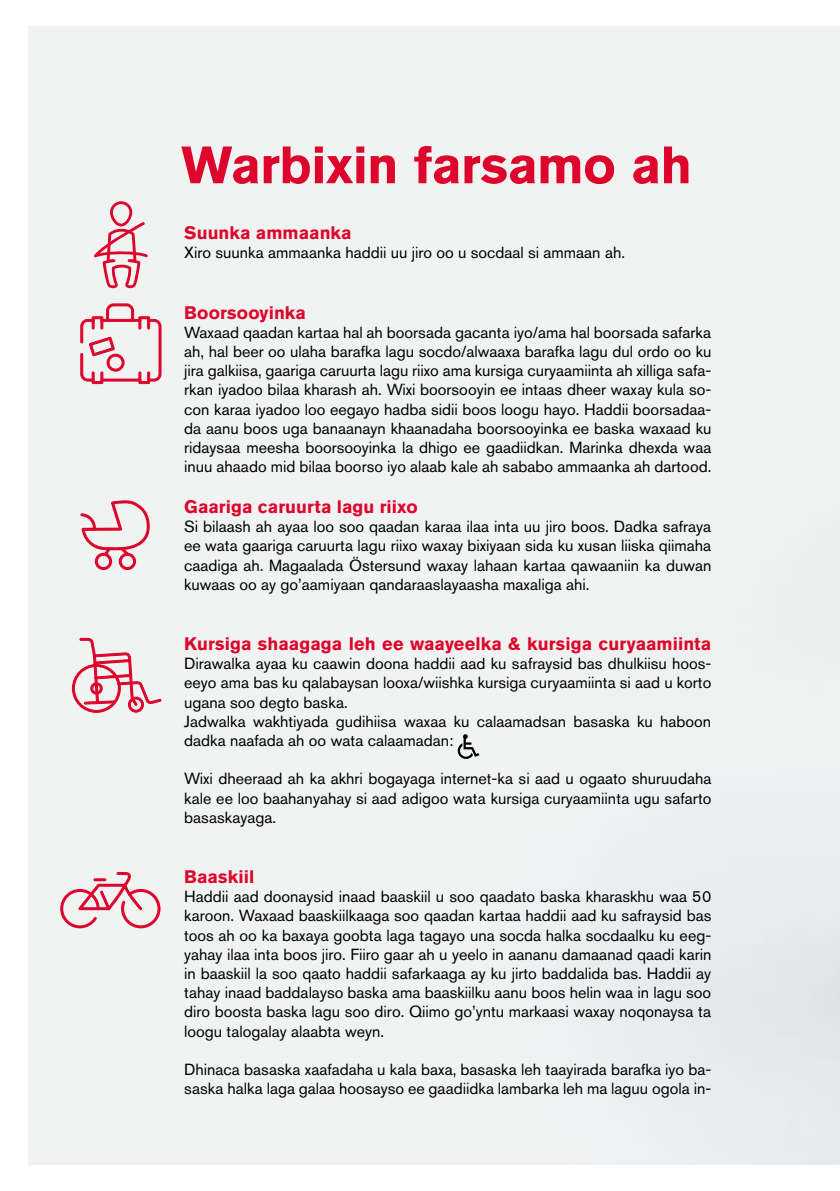
<style>
.page{position:relative;width:840px;height:1191px;background:#fff}
.page>*{position:absolute;margin:0;border:0;box-sizing:border-box;transform-origin:0 0}
.t1{font:700 52px "Akzidenz Grotesk Std";letter-spacing:-.01em;color:#dd052b}
.t2{font:700 18px "Akzidenz Grotesk Std";letter-spacing:.005em;color:#dd052b}
.t3{font:16px/19.2px "Akzidenz Grotesk Std";color:#000;text-align:justify}
</style>
<div class="page">
<div style="left:28px;top:26px;width:811px;height:1138px;background:#f0f3f2"></div>
<svg style="left:94px;top:201px;width:54px;height:87px"></svg>
<svg style="left:80px;top:303px;width:81px;height:81px"></svg>
<svg style="left:60px;top:872px;width:100px;height:56px"></svg>
<svg style="left:72px;top:637px;width:90px;height:76px"></svg>
<svg style="left:80px;top:500px;width:70px;height:70px"></svg>
<svg style="left:457px;top:734px;width:22px;height:25px"></svg>
<h1 class="t1" style="left:181px;top:135px;width:512px">Warbixin farsamo ah</h1>
<p class="t2" style="left:184px;top:222px;width:169px">Suunka ammaanka</p>
<p class="t3" style="left:184px;top:243px;width:442px">Xiro suunka ammaanka haddii uu jiro oo u socdaal si ammaan ah.</p>
<p class="t2" style="left:184px;top:302px;width:123px">Boorsooyinka</p>
<p class="t3" style="left:184px;top:322px;width:528px">Waxaad qaadan kartaa hal ah boorsada gacanta iyo/ama hal boorsada safarka ah, hal beer oo ulaha barafka lagu socdo/alwaaxa barafka lagu dul ordo oo ku jira galkiisa, gaariga caruurta lagu riixo ama kursiga curyaamiinta ah xilliga safa&shy;rkan iyadoo bilaa kharash ah. Wixi boorsooyin ee intaas dheer waxay kula so&shy;con karaa iyadoo loo eegayo hadba sidii boos loogu hayo. Haddii boorsadaa&shy;da aanu boos uga banaanayn khaanadaha boorsooyinka ee baska waxaad ku ridaysaa meesha boorsooyinka la dhigo ee gaadiidkan. Marinka dhexda waa inuu ahaado mid bilaa boorso iyo alaab kale ah sababo ammaanka ah dartood.</p>
<p class="t2" style="left:184px;top:496px;width:235px">Gaariga caruurta lagu riixo</p>
<p class="t3" style="left:184px;top:517px;width:528px">Si bilaash ah ayaa loo soo qaadan karaa ilaa inta uu jiro boos. Dadka safraya ee wata gaariga caruurta lagu riixo waxay bixiyaan sida ku xusan liiska qiimaha caadiga ah. Magaalada Östersund waxay lahaan kartaa qawaaniin ka duwan kuwaas oo ay go’aamiyaan qandaraaslayaasha maxaliga ahi.</p>
<p class="t2" style="left:184px;top:633px;width:528px">Kursiga shaagaga leh ee waayeelka &amp; kursiga curyaamiinta</p>
<p class="t3" style="left:184px;top:654px;width:528px;text-align:left">Dirawalka ayaa ku caawin doona haddii aad ku safraysid bas dhulkiisu hoos&shy;eeyo ama bas ku qalabaysan looxa/wiishka kursiga curyaamiinta si aad u korto ugana soo degto baska.<br>Jadwalka wakhtiyada gudihiisa waxaa ku calaamadsan basaska ku haboon dadka naafada ah oo wata calaamadan:</p>
<p class="t3" style="left:184px;top:769px;width:528px">Wixi dheeraad ah ka akhri bogayaga internet-ka si aad u ogaato shuruudaha kale ee loo baahanyahay si aad adigoo wata kursiga curyaamiinta ugu safarto basaskayaga.</p>
<p class="t2" style="left:184px;top:866px;width:72px">Baaskiil</p>
<p class="t3" style="left:184px;top:886px;width:528px">Haddii aad doonaysid inaad baaskiil u soo qaadato baska kharaskhu waa 50 karoon. Waxaad baaskiilkaaga soo qaadan kartaa haddii aad ku safraysid bas toos ah oo ka baxaya goobta laga tagayo una socda halka socdaalku ku eeg&shy;yahay ilaa inta boos jiro. Fiiro gaar ah u yeelo in aananu damaanad qaadi karin in baaskiil la soo qaato haddii safarkaaga ay ku jirto baddalida bas. Haddii ay tahay inaad baddalayso baska ama baaskiilku aanu boos helin waa in lagu soo diro boosta baska lagu soo diro. Qiimo go’yntu markaasi waxay noqonaysa ta loogu talogalay alaabta weyn.</p>
<p class="t3" style="left:184px;top:1059px;width:528px">Dhinaca basaska xaafadaha u kala baxa, basaska leh taayirada barafka iyo ba&shy;saska halka laga galaa hoosayso ee gaadiidka lambarka leh ma laguu ogola in-</p>
</div>
